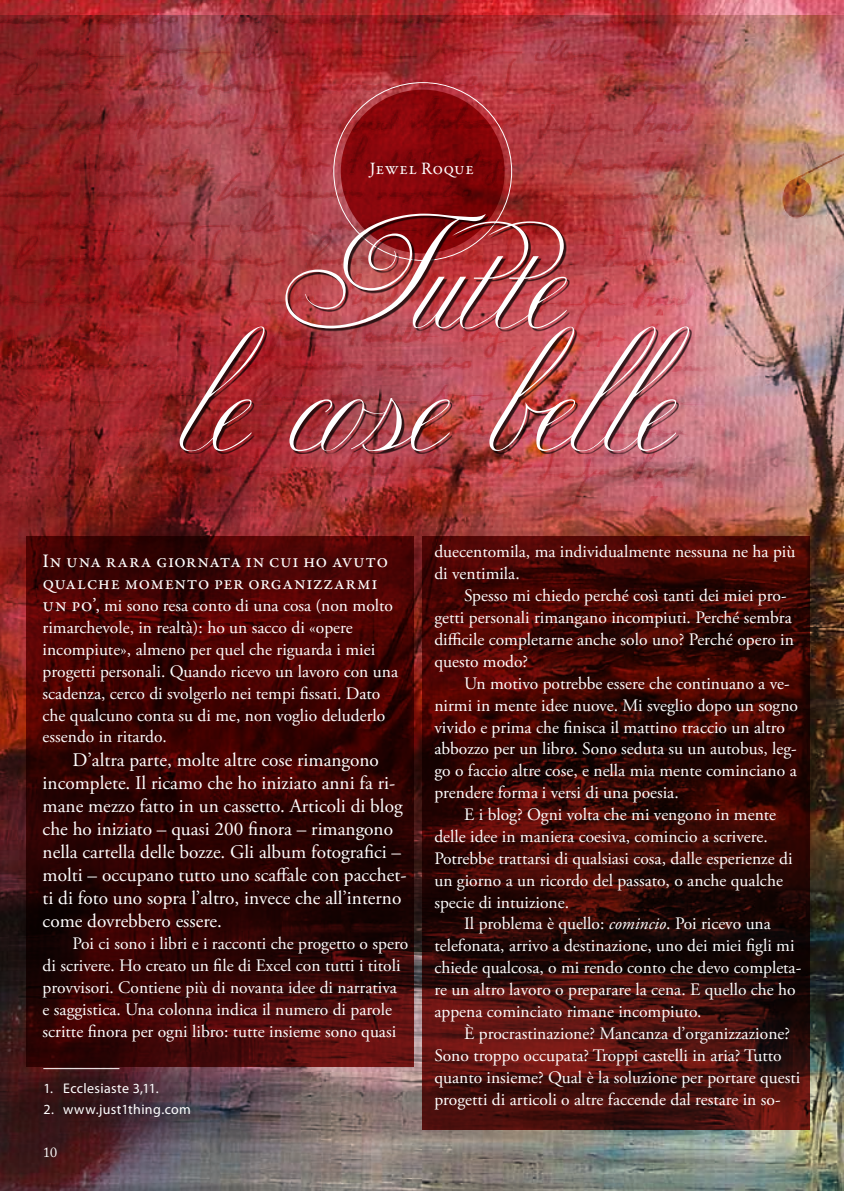
<style>
.page{position:relative;width:844px;height:1191px;background:#fff}
.page>*{position:absolute;margin:0;border:0;box-sizing:border-box;transform-origin:0 0}
.t1{font:115.5px/122.5px "Ekaterina Velikaya Two";color:#fff;text-align:center}
.t2{font:19.25px/23.1px "Adobe Garamond Pro";color:#fff}
.t3{font:19.25px/21.9px "Garamond Premr Pro";letter-spacing:.025em;color:#fff}
.t4{font:17.5px/21.9px "Adobe Garamond Pro";color:#fff}
.t5{font:17.5px "Garamond Premr Pro";letter-spacing:.02em;color:#fff}
.t6{font:14px "Myriad Pro";letter-spacing:.025em;color:#fff}
.t7{font:14px "Adobe Caslon Pro";color:#fff}
.s1{font-family:"Garamond Premr Pro";font-size:19.25px}
.s2{font-style:italic}
</style>
<div class="page">
<img style="left:0;top:15px;width:843px;height:1176px">
<svg style="left:422px;top:536px;width:387px;height:593px;background:#3a0906"></svg>
<svg style="left:27px;top:575px;width:387px;height:491px;background:#370303"></svg>
<img style="left:781px;top:0;width:62px;height:605px">
<img style="left:0;top:0;width:744px;height:575px">
<div style="left:182px;top:216px;width:509px;height:238px;background:#000;opacity:.75"></div>
<hr style="left:43px;top:1068px;width:76px;height:1px;background:#fff">
<p class="t5" style="left:370px;top:158px;width:106px">Jewel Roque</p>
<h1 class="t1" style="left:176px;top:227px;width:493px">Tutte<br>le cose belle</h1>
<p class="t3" style="left:43px;top:551px;width:347px">In una rara giornata in cui ho avuto qualche momento per organizzarmi</p>
<p class="t4" style="left:43px;top:595px;width:357px"><span class="s1">un po’,</span> mi sono resa conto di una cosa (non molto rimarchevole, in realtà): ho un sacco di «opere incompiute», almeno per quel che riguarda i miei progetti personali. Quando ricevo un lavoro con una scadenza, cerco di svolgerlo nei tempi fissati. Dato che qualcuno conta su di me, non voglio deluderlo essendo in ritardo.</p>
<p class="t2" style="left:43px;top:748px;width:365px;text-indent:30px">D’altra parte, molte altre cose rimangono incomplete. Il ricamo che ho iniziato anni fa ri&shy;mane mezzo fatto in un cassetto. Articoli di blog che ho iniziato – quasi 200 finora – rimangono nella cartella delle bozze. Gli album fotografici – molti – occupano tutto uno scaffale con pacchet&shy;ti di foto uno sopra l’altro, invece che all’interno come dovrebbero essere.</p>
<p class="t4" style="left:43px;top:933px;width:367px;text-indent:30px">Poi ci sono i libri e i racconti che progetto o spero di scrivere. Ho creato un file di Excel con tutti i titoli provvisori. Contiene più di novanta idee di narrativa<br>e saggistica. Una colonna indica il numero di parole scritte finora per ogni libro: tutte insieme sono quasi</p>
<p class="t6" style="left:43px;top:1079px;width:117px">1. Ecclesiaste 3,11.</p>
<p class="t6" style="left:43px;top:1101px;width:149px">2. www.just1thing.com</p>
<p class="t7" style="left:43px;top:1144px;width:16px">10</p>
<p class="t4" style="left:434px;top:541px;width:362px">duecentomila, ma individualmente nessuna ne ha più di ventimila.</p>
<p class="t4" style="left:434px;top:585px;width:361px;text-indent:30px">Spesso mi chiedo perché così tanti dei miei pro&shy;getti personali rimangano incompiuti. Perché sembra difficile completarne anche solo uno? Perché opero in questo modo?</p>
<p class="t4" style="left:434px;top:673px;width:365px;text-indent:30px">Un motivo potrebbe essere che continuano a ve&shy;nirmi in mente idee nuove. Mi sveglio dopo un sogno vivido e prima che finisca il mattino traccio un altro abbozzo per un libro. Sono seduta su un autobus, leg&shy;go o faccio altre cose, e nella mia mente cominciano a prendere forma i versi di una poesia.</p>
<p class="t4" style="left:434px;top:804px;width:359px;text-indent:30px">E i blog? Ogni volta che mi vengono in mente delle idee in maniera coesiva, comincio a scrivere.<br>Potrebbe trattarsi di qualsiasi cosa, dalle esperienze di un giorno a un ricordo del passato, o anche qualche specie di intuizione.</p>
<p class="t4" style="left:434px;top:913px;width:368px;text-indent:30px">Il problema è quello: <span class="s2">comincio</span>. Poi ricevo una telefonata, arrivo a destinazione, uno dei miei figli mi chiede qualcosa, o mi rendo conto che devo completa&shy;re un altro lavoro o preparare la cena. E quello che ho appena cominciato rimane incompiuto.</p>
<p class="t4" style="left:434px;top:1023px;width:367px;text-indent:30px">È procrastinazione? Mancanza d’organizzazione?<br>Sono troppo occupata? Troppi castelli in aria? Tutto quanto insieme? Qual è la soluzione per portare questi progetti di articoli o altre faccende dal restare in so-</p>
</div>
